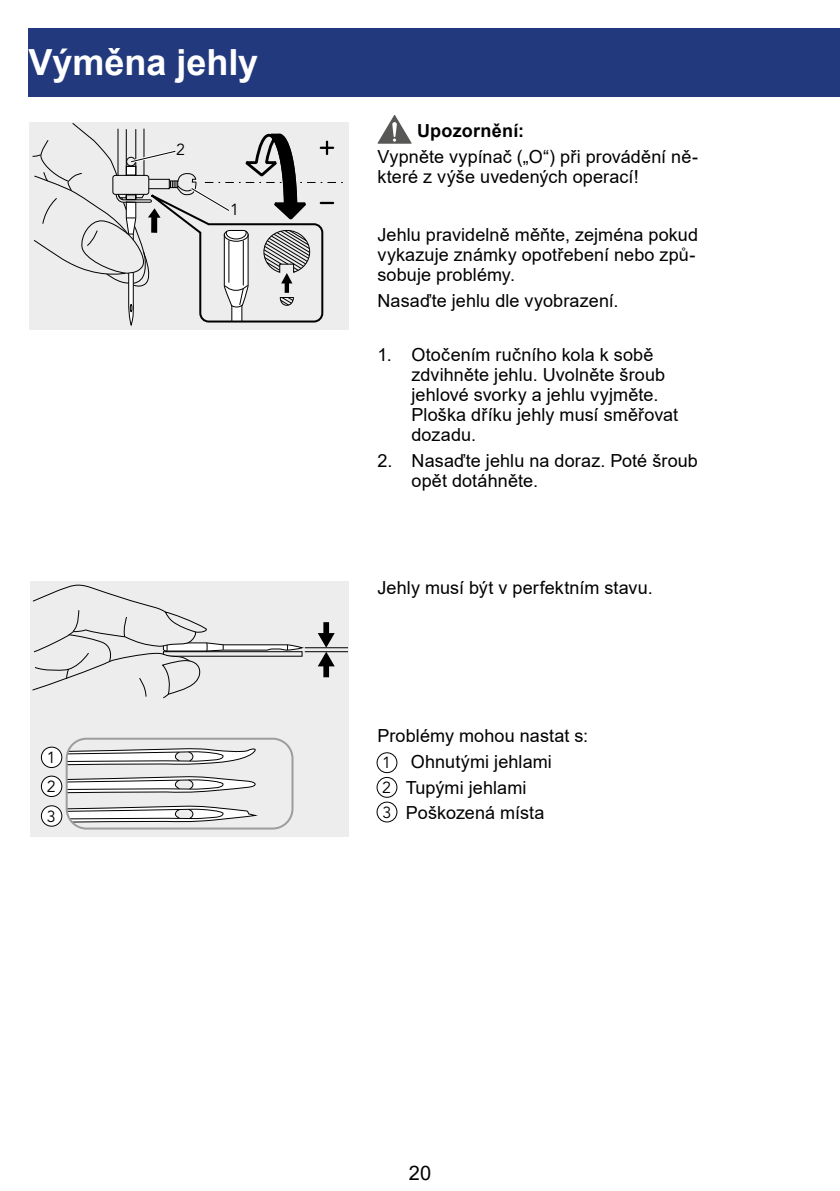
<style>
.page{position:relative;width:840px;height:1191px;background:#fff}
.page>*{position:absolute;margin:0;border:0;box-sizing:border-box;transform-origin:0 0}
.t1{font:700 36px "Arial";color:#fff}
.t2{font:20px "Arial";color:#000}
.t3{font:18px/20px "Arial";letter-spacing:.005em;color:#000}
.t4{font:700 18px "Arial";letter-spacing:.015em;color:#000}
.t5{font:16px/24.6px "Avenir LT Std";color:#000;text-align:justify}
</style>
<div class="page">
<div style="left:28px;top:28px;width:811px;height:68px;background:#223a7d"></div>
<div style="left:376px;top:752px;width:21px;height:21px;border:1px solid #000;border-radius:50%"></div>
<div style="left:376px;top:777px;width:21px;height:21px;border:1px solid #000;border-radius:50%"></div>
<div style="left:376px;top:801px;width:21px;height:21px;border:1px solid #000;border-radius:50%"></div>
<div style="left:29px;top:122px;width:320px;height:207px;background:#ededed"></div>
<svg style="left:32px;top:123px;width:311px;height:204px"></svg>
<svg style="left:377px;top:115px;width:34px;height:29px"></svg>
<div style="left:31px;top:581px;width:318px;height:255px;background:#ededed"></div>
<hr style="left:304px;top:647px;width:44px;height:1px;background:#000">
<hr style="left:304px;top:651px;width:44px;height:1px;background:#000">
<svg style="left:32px;top:584px;width:273px;height:115px"></svg>
<div style="left:41px;top:747px;width:21px;height:20px;background:#fff;border-radius:50%"></div>
<div style="left:41px;top:746px;width:21px;height:22px;border:1px solid #000;border-radius:50%"></div>
<div style="left:41px;top:776px;width:21px;height:20px;background:#fff;border-radius:50%"></div>
<div style="left:41px;top:775px;width:21px;height:22px;border:1px solid #000;border-radius:50%"></div>
<div style="left:41px;top:805px;width:21px;height:21px;background:#fff;border-radius:50%"></div>
<div style="left:41px;top:805px;width:21px;height:21px;border:1px solid #000;border-radius:50%"></div>
<svg style="left:67px;top:805px;width:189px;height:18px"></svg>
<svg style="left:69px;top:776px;width:187px;height:17px"></svg>
<svg style="left:69px;top:747px;width:187px;height:18px"></svg>
<div style="left:66px;top:737px;width:227px;height:92px;border:2px solid #9d9d9c;border-radius:20px"></div>
<div style="left:323px;top:664px;width:6px;height:13px;background:#000"></div>
<div style="left:323px;top:622px;width:6px;height:13px;background:#000"></div>
<svg style="left:317px;top:633px;width:17px;height:33px"></svg>
<h1 class="t1" style="left:28px;top:37px;width:231px">Výměna jehly</h1>
<p class="t5" style="left:176px;top:138px;width:10px">2</p>
<p class="t5" style="left:230px;top:198px;width:10px">1</p>
<p class="t5" style="left:47px;top:743px;width:10px;line-height:29.4px">1<br>2<br>3</p>
<p class="t4" style="left:417px;top:118px;width:108px">Upozornění:</p>
<p class="t3" style="left:377px;top:147px;width:322px">Vypněte vypínač („O“) při provádění ně&shy;které z výše uvedených operací!</p>
<p class="t3" style="left:377px;top:224px;width:322px">Jehlu pravidelně měňte, zejména pokud vykazuje známky opotřebení nebo způ&shy;sobuje problémy.</p>
<p class="t3" style="left:377px;top:290px;width:242px">Nasaďte jehlu dle vyobrazení.</p>
<p class="t3" style="left:411px;top:345px;width:268px;text-indent:-34px">1. Otočením ručního kola k sobě zdvihněte jehlu. Uvolněte šroub jehlové svorky a jehlu vyjměte.<br>Ploška dříku jehly musí směřovat dozadu.</p>
<p class="t3" style="left:411px;top:450px;width:288px;text-indent:-34px">2. Nasaďte jehlu na doraz. Poté šroub opět dotáhněte.</p>
<p class="t3" style="left:377px;top:577px;width:277px">Jehly musí být v perfektním stavu.</p>
<p class="t3" style="left:405px;top:723px;width:184px;line-height:25.6px;text-indent:-28px">Problémy mohou nastat s:<br>Ohnutými jehlami<br>Tupými jehlami<br>Poškozená místa</p>
<p class="t5" style="left:382px;top:751px;width:11px">1<br>2<br>3</p>
<p class="t2" style="left:408px;top:1159px;width:24px">20</p>
</div>
